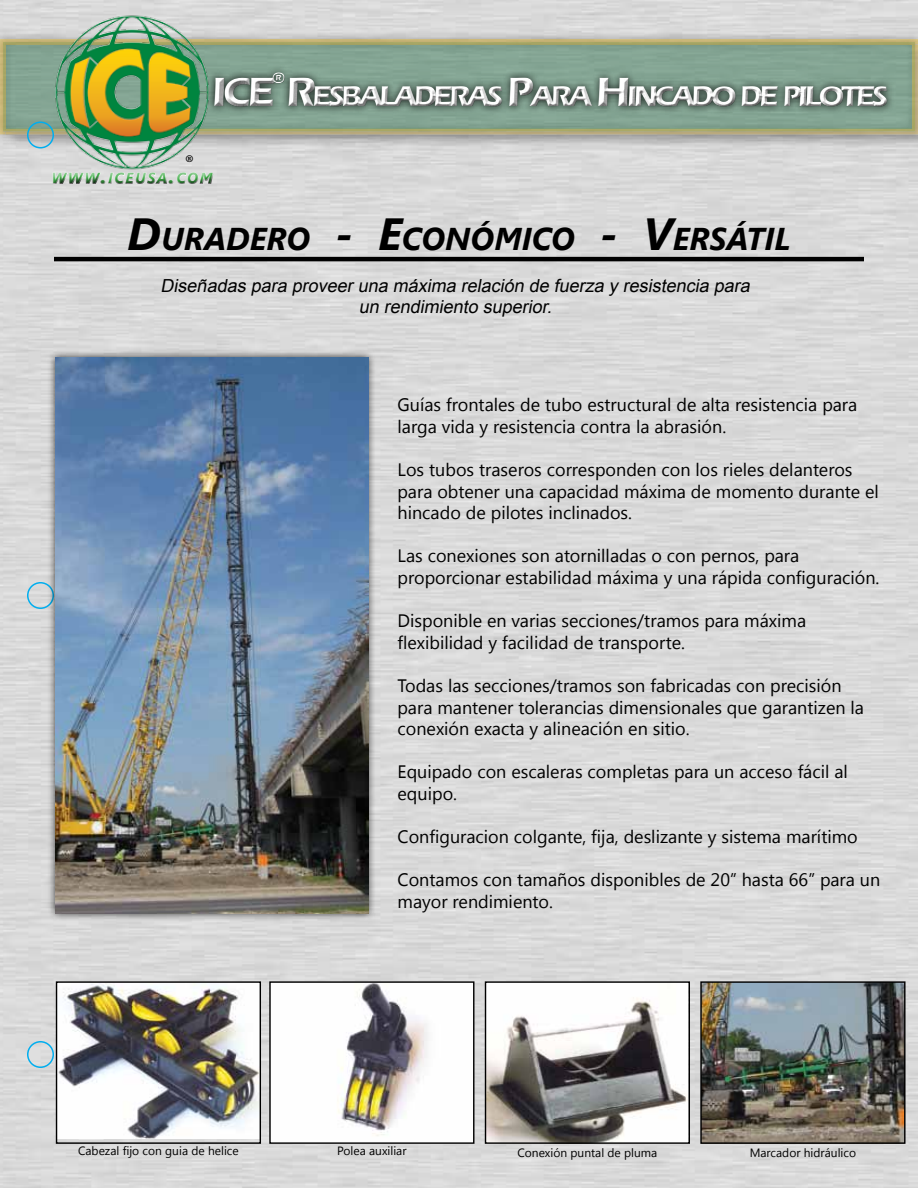
<style>
.page{position:relative;width:918px;height:1188px;background:#dadada}
.page>*{position:absolute;margin:0;border:0;box-sizing:border-box;transform-origin:0 0}
.t1{font:700 42px "Eras ITC";color:#fff}
.t2{font:italic 700 31.5px "Segoe UI";color:#000}
.t3{font:700 29.4px "Eras ITC";letter-spacing:-.115em;color:#fff}
.t4{font:27px "Minion Pro";color:#000}
.t5{font:18px/21.6px "Segoe UI";color:#000}
.t6{font:italic 18px/21.6px "Arial";color:#000;text-align:center}
.t7{font:700 15.75px "Eras ITC";color:#fff}
.t8{font:italic 700 14.7px "Segoe UI";letter-spacing:.115em;color:#41ad49}
.t9{font:12px "Segoe UI";color:#000}
.s1{font-size:42px}
.s2{font-size:21px}
.s3{font-size:45px}
</style>
<div class="page">
<div style="left:0;top:31px;width:918px;height:112px;background:#000;opacity:.75"></div>
<div style="left:0;top:38px;width:918px;height:118px;background:#000;opacity:.75"></div>
<img style="left:51px;top:11px;width:162px;height:151px">
<div style="left:42px;top:162px;width:180px;height:29px;background:#fff;opacity:.75"></div>
<div style="left:45px;top:165px;width:179px;height:27px;background:#000;opacity:.75"></div>
<div style="left:27px;top:122px;width:27px;height:26px;border:2px solid #00aeef;border-radius:50%"></div>
<div style="left:27px;top:582px;width:27px;height:27px;border:2px solid #00aeef;border-radius:50%"></div>
<div style="left:27px;top:1041px;width:27px;height:27px;border:2px solid #00aeef;border-radius:50%"></div>
<div style="left:206px;top:66px;width:689px;height:49px;background:#84a594"></div>
<div style="left:204px;top:67px;width:695px;height:43px;background:#84a594"></div>
<div style="left:204px;top:71px;width:695px;height:47px;background:#000;opacity:.75"></div>
<div style="left:47px;top:349px;width:330px;height:572px;background:#000;opacity:.75"></div>
<img style="left:55px;top:358px;width:313px;height:555px">
<img style="left:58px;top:983px;width:201px;height:156px">
<div style="left:56px;top:981px;width:205px;height:163px;border:1px solid #000"></div>
<img style="left:702px;top:983px;width:202px;height:159px">
<div style="left:700px;top:981px;width:206px;height:163px;border:1px solid #000"></div>
<img style="left:487px;top:983px;width:201px;height:159px">
<div style="left:485px;top:981px;width:205px;height:163px;border:1px solid #000"></div>
<img style="left:271px;top:983px;width:201px;height:159px">
<div style="left:269px;top:981px;width:205px;height:163px;border:1px solid #000"></div>
<hr style="left:54px;top:257px;width:810px;height:4px;background:#000">
<h1 class="t1" style="left:212px;top:68px;width:65px">ICE</h1>
<p class="t7" style="left:272px;top:69px;width:15px">®</p>
<h3 class="t3" style="left:287px;top:79px;width:603px"><span class="s1">R</span>ESBALADERAS <span class="s1">P</span>ARA <span class="s1">H</span>INCADO DE PI LOTES</h3>
<p class="t4" style="left:185px;top:147px;width:10px">®</p>
<p class="t8" style="left:51px;top:168px;width:163px">WWW<span class="s2">.</span>ICEUSA<span class="s2">.</span>COM</p>
<p class="t2" style="left:127px;top:216px;width:665px"><span class="s3">D</span>URADERO <span class="s3">- E</span>CONÓMICO <span class="s3">- V</span>ERSÁTIL</p>
<p class="t6" style="left:161px;top:275px;width:595px">Diseñadas para proveeruna máxima relación de fuerza y resistencia para un rendimiento superior.</p>
<p class="t5" style="left:398px;top:393px;width:461px">Guías frontales de tubo estructural de alta resistencia para larga vida y resistencia contra la abrasión.</p>
<p class="t5" style="left:398px;top:458px;width:483px">Los tubos traseros corresponden con los rieles delanteros para obtener una capacidad máxima de momento durante el hincado de pilotes inclinados.</p>
<p class="t5" style="left:398px;top:544px;width:483px">Las conexiones son atornilladas o con pernos, para proporcionar estabilidad máxima y una rápida configuración.</p>
<p class="t5" style="left:398px;top:609px;width:410px">Disponible en varias secciones/tramos para máxima flexibilidad y facilidad de transporte.</p>
<p class="t5" style="left:398px;top:674px;width:468px">Todas las secciones/tramos son fabricadas con precisión para mantener tolerancias dimensionales que garantizen la conexión exacta y alineación en sitio.</p>
<p class="t5" style="left:398px;top:760px;width:452px">Equipado con escaleras completas para un acceso fácil al equipo.</p>
<p class="t5" style="left:398px;top:825px;width:462px">Configuracion colgante, fija, deslizante y sistema marítimo</p>
<p class="t5" style="left:398px;top:868px;width:484px">Contamos con tamaños disponibles de 20” hasta 66” para un mayor rendimiento.</p>
<p class="t9" style="left:78px;top:1143px;width:162px">Cabezal fijo con guia de helice</p>
<p class="t9" style="left:337px;top:1143px;width:71px">Polea auxiliar</p>
<p class="t9" style="left:517px;top:1144px;width:141px">Conexión puntal de pluma</p>
<p class="t9" style="left:750px;top:1144px;width:108px">Marcador hidráulico</p>
</div>
